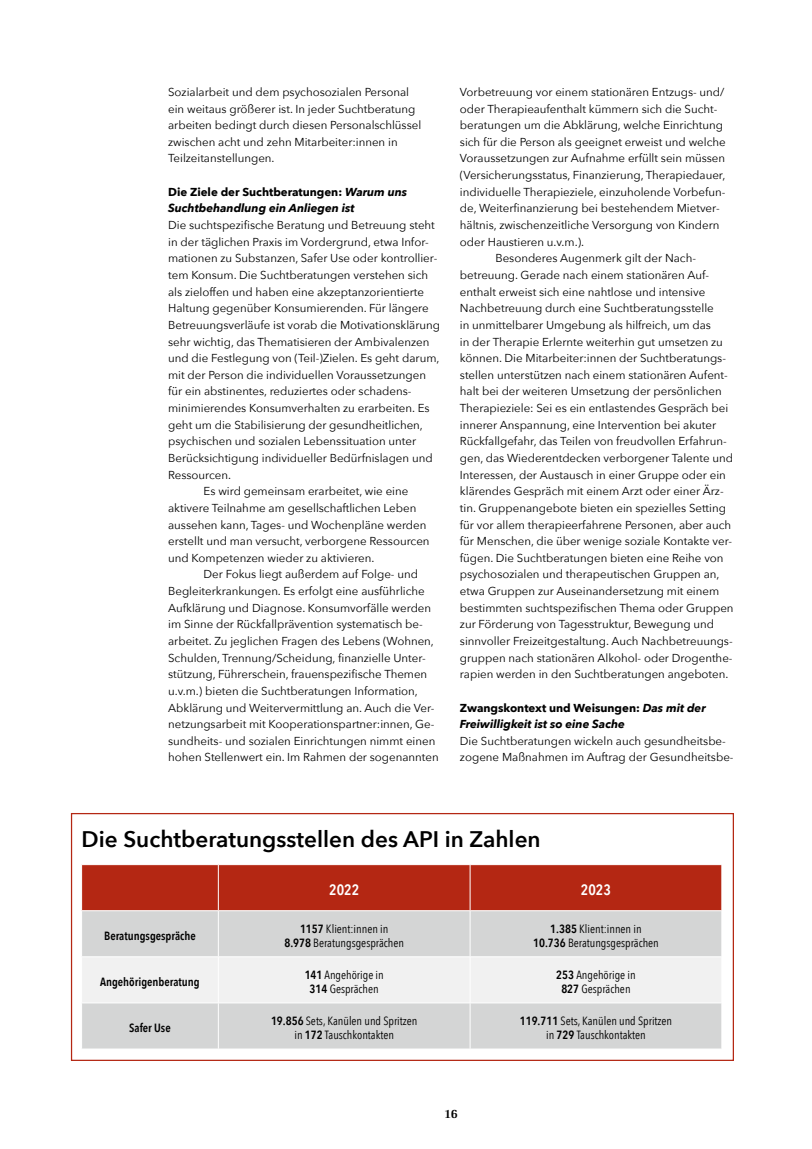
<style>
.page{position:relative;width:812px;height:1149px;background:#fff}
.page>*{position:absolute;margin:0;border:0;box-sizing:border-box;transform-origin:0 0}
.HL_Kurzmeldung{font:600 22.5px "Avenir Next";color:#000}
.BU_Rechtsbündig{font:600 15px "Avenir Next Condensed";color:#fff}
.t1{font:600 12.5px "Marconi Pro";color:#000}
.BU_Rechtsbündig-2{font:11.88px/14.2px "Avenir Next Condensed";color:#000;text-align:center}
.BU_Rechtsbündig-3{font:600 11.88px "Avenir Next Condensed";color:#000}
.Copy_Einzug{font:11.5px/16.6px "Avenir Next";color:#000}
.Copy_ohne_Einzug{font:11.5px/16.6px "Avenir Next";color:#000}
.Zwiti_HL{font:italic 700 11.5px/16.6px "Avenir Next";color:#000}
.s1{font-style:normal}
.s2{font-weight:600}
</style>
<div class="page">
<div style="left:71px;top:812px;width:662px;height:248px;border:1px solid #b42713"></div>
<div style="left:82px;top:865px;width:639px;height:45px;background:#b42713"></div>
<div style="left:82px;top:911px;width:639px;height:137px;background:#d4d5d5"></div>
<div style="left:82px;top:957px;width:639px;height:45px;background:#f1f1f1"></div>
<hr style="left:218px;top:864px;width:1px;height:46px;background:#fff">
<hr style="left:469px;top:864px;width:1px;height:46px;background:#fff">
<hr style="left:218px;top:910px;width:1px;height:46px;background:#fff">
<hr style="left:469px;top:910px;width:1px;height:46px;background:#fff">
<hr style="left:81px;top:956px;width:137px;height:1px;background:#fff">
<hr style="left:218px;top:956px;width:252px;height:1px;background:#fff">
<hr style="left:218px;top:956px;width:1px;height:46px;background:#fff">
<hr style="left:470px;top:956px;width:252px;height:1px;background:#fff">
<hr style="left:469px;top:956px;width:1px;height:46px;background:#fff">
<hr style="left:81px;top:1002px;width:137px;height:1px;background:#fff">
<hr style="left:218px;top:1002px;width:252px;height:1px;background:#fff">
<hr style="left:218px;top:1002px;width:1px;height:46px;background:#fff">
<hr style="left:470px;top:1002px;width:252px;height:1px;background:#fff">
<hr style="left:469px;top:1002px;width:1px;height:46px;background:#fff">
<p class="Copy_Einzug" style="left:168px;top:83px;width:254px">Sozialarbeit und dem psychosozialen Personal ein weitaus größerer ist. In jeder Suchtberatung arbeiten bedingt durch diesen Personalschlüssel zwischen acht und zehn Mitarbeiter:innen in Teilzeitanstellungen.</p>
<p class="Zwiti_HL" style="left:168px;top:183px;width:240px"><span class="s1">Die Ziele der Suchtberatungen:</span> Warum uns<br>Suchtbehandlung ein Anliegen ist</p>
<p class="Copy_ohne_Einzug" style="left:168px;top:216px;width:273px">Die suchtspezifische Beratung und Betreuung steht in der täglichen Praxis im Vordergrund, etwa Infor&shy;mationen zu Substanzen, Safer Use oder kontrollier&shy;tem Konsum. Die Suchtberatungen verstehen sich als zieloffen und haben eine akzeptanzorientierte Haltung gegenüber Konsumierenden. Für längere Betreuungsverläufe ist vorab die Motivationsklärung sehr wichtig, das Thematisieren der Ambivalenzen und die Festlegung von (Teil-)Zielen. Es geht darum, mit der Person die individuellen Voraussetzungen für ein abstinentes, reduziertes oder schadens&shy;minimierendes Konsumverhalten zu erarbeiten. Es geht um die Stabilisierung der gesundheitlichen, psychischen und sozialen Lebenssituation unter Berücksichtigung individueller Bedürfnislagen und Ressourcen.</p>
<p class="Copy_Einzug" style="left:168px;top:482px;width:263px;text-indent:35px">Es wird gemeinsam erarbeitet, wie eine aktivere Teilnahme am gesellschaftlichen Leben aussehen kann, Tages- und Wochenpläne werden erstellt und man versucht, verborgene Ressourcen und Kompetenzen wieder zu aktivieren.</p>
<p class="Copy_Einzug" style="left:168px;top:565px;width:272px;text-indent:35px">Der Fokus liegt außerdem auf Folge- und Begleiterkrankungen. Es erfolgt eine ausführliche Aufklärung und Diagnose. Konsumvorfälle werden im Sinne der Rückfallprävention systematisch be&shy;arbeitet. Zu jeglichen Fragen des Lebens (Wohnen, Schulden, Trennung/Scheidung, finanzielle Unter&shy;stützung, Führerschein, frauenspezifische Themen u.v.m.) bieten die Suchtberatungen Information, Abklärung und Weitervermittlung an. Auch die Ver&shy;netzungsarbeit mit Kooperationspartner:innen, Ge&shy;sundheits- und sozialen Einrichtungen nimmt einen hohen Stellenwert ein. Im Rahmen der sogenannten</p>
<p class="Copy_Einzug" style="left:460px;top:83px;width:267px">Vorbetreuung vor einem stationären Entzugs- und/ oder Therapieaufenthalt kümmern sich die Sucht&shy;beratungen um die Abklärung, welche Einrichtung sich für die Person als geeignet erweist und welche Voraussetzungen zur Aufnahme erfüllt sein müssen (Versicherungsstatus, Finanzierung, Therapiedauer, individuelle Therapieziele, einzuholende Vorbefun&shy;de, Weiterfinanzierung bei bestehendem Mietver&shy;hältnis, zwischenzeitliche Versorgung von Kindern oder Haustieren u.v.m.).</p>
<p class="Copy_Einzug" style="left:460px;top:249px;width:275px;text-indent:35px">Besonderes Augenmerk gilt der Nach&shy;betreuung. Gerade nach einem stationären Auf&shy;enthalt erweist sich eine nahtlose und intensive Nachbetreuung durch eine Suchtberatungsstelle<br>in unmittelbarer Umgebung als hilfreich, um das<br>in der Therapie Erlernte weiterhin gut umsetzen zu können. Die Mitarbeiter:innen der Suchtberatungs&shy;stellen unterstützen nach einem stationären Aufent&shy;halt bei der weiteren Umsetzung der persönlichen Therapieziele: Sei es ein entlastendes Gespräch bei innerer Anspannung, eine Intervention bei akuter Rückfallgefahr, das Teilen von freudvollen Erfahrun&shy;gen, das Wiederentdecken verborgener Talente und Interessen, der Austausch in einer Gruppe oder ein klärendes Gespräch mit einem Arzt oder einer Ärz&shy;tin. Gruppenangebote bieten ein spezielles Setting für vor allem therapieerfahrene Personen, aber auch für Menschen, die über wenige soziale Kontakte ver&shy;fügen. Die Suchtberatungen bieten eine Reihe von psychosozialen und therapeutischen Gruppen an, etwa Gruppen zur Auseinandersetzung mit einem bestimmten suchtspezifischen Thema oder Gruppen zur Förderung von Tagesstruktur, Bewegung und sinnvoller Freizeitgestaltung. Auch Nachbetreuungs&shy;gruppen nach stationären Alkohol- oder Drogenthe&shy;rapien werden in den Suchtberatungen angeboten.</p>
<p class="Zwiti_HL" style="left:460px;top:698px;width:247px"><span class="s1">Zwangskontext und Weisungen:</span> Das mit der<br>Freiwilligkeit ist so eine Sache</p>
<p class="Copy_ohne_Einzug" style="left:460px;top:731px;width:275px">Die Suchtberatungen wickeln auch gesundheitsbe&shy;zogene Maßnahmen im Auftrag der Gesundheitsbe-</p>
<p class="HL_Kurzmeldung" style="left:81px;top:820px;width:460px">Die Suchtberatungsstellen des API in Zahlen</p>
<p class="BU_Rechtsbündig" style="left:329px;top:876px;width:31px">2022</p>
<p class="BU_Rechtsbündig" style="left:581px;top:876px;width:31px">2023</p>
<p class="BU_Rechtsbündig-3" style="left:104px;top:925px;width:93px">Beratungsgespräche</p>
<p class="BU_Rechtsbündig-2" style="left:284px;top:920px;width:121px"><span class="s2">1157</span> Klient:innen in<br><span class="s2">8.978</span> Beratungsgesprächen</p>
<p class="BU_Rechtsbündig-2" style="left:533px;top:920px;width:127px"><span class="s2">1.385</span> Klient:innen in<br><span class="s2">10.736</span> Beratungsgesprächen</p>
<p class="BU_Rechtsbündig-3" style="left:100px;top:971px;width:101px">Angehörigenberatung</p>
<p class="BU_Rechtsbündig-2" style="left:304px;top:966px;width:81px"><span class="s2">141</span> Angehörige in<br><span class="s2">314</span> Gesprächen</p>
<p class="BU_Rechtsbündig-2" style="left:556px;top:966px;width:81px"><span class="s2">253</span> Angehörige in<br><span class="s2">827</span> Gesprächen</p>
<p class="BU_Rechtsbündig-3" style="left:129px;top:1017px;width:43px">Safer Use</p>
<p class="BU_Rechtsbündig-2" style="left:271px;top:1012px;width:148px"><span class="s2">19.856</span> Sets, Kanülen und Spritzen in <span class="s2">172</span> Tauschkontakten</p>
<p class="BU_Rechtsbündig-2" style="left:519px;top:1012px;width:154px"><span class="s2">119.711</span> Sets, Kanülen und Spritzen</p>
<p class="BU_Rechtsbündig-2" style="left:546px;top:1026px;width:101px">in <span class="s2">729</span> Tauschkontakten</p>
<p class="t1" style="left:444px;top:1105px;width:15px">16</p>
</div>
